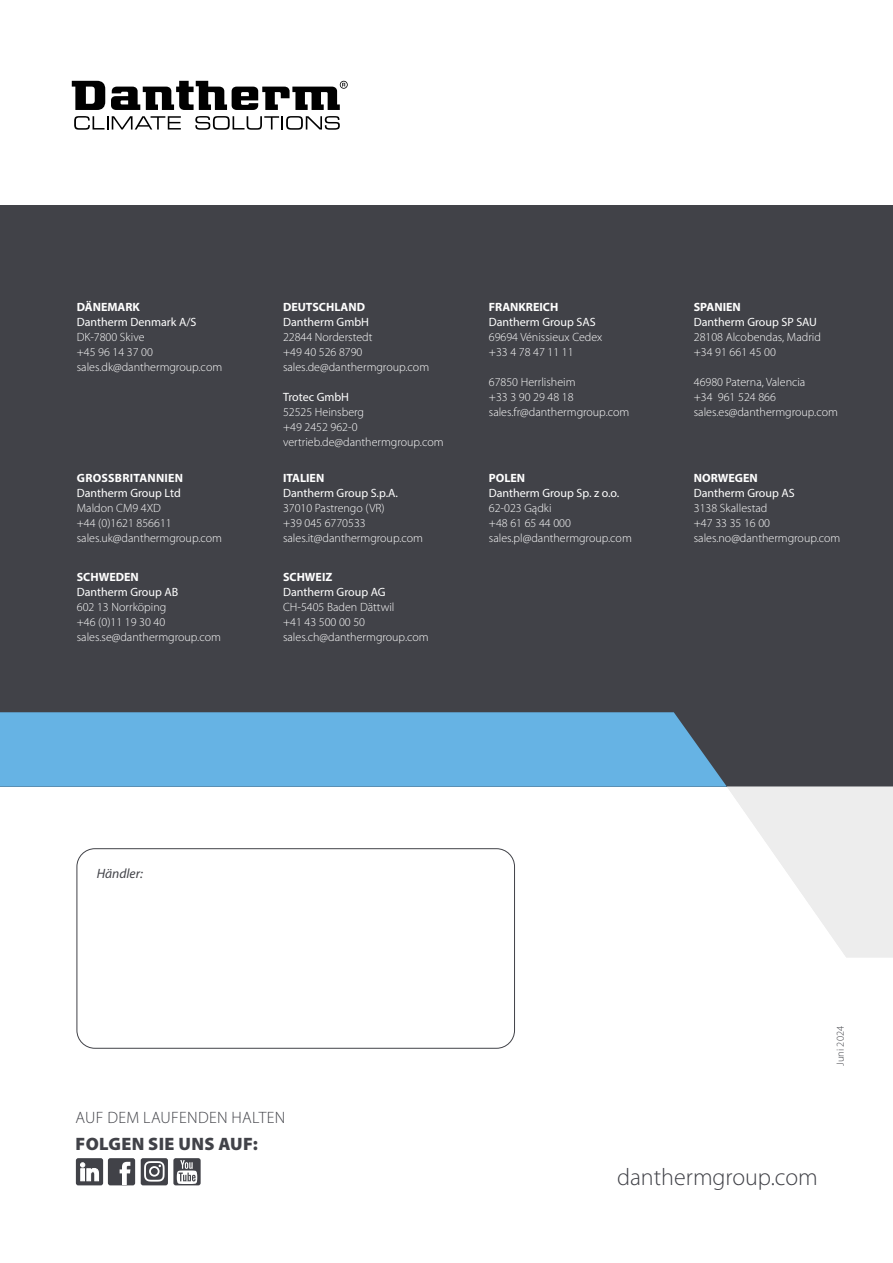
<style>
.page{position:relative;width:893px;height:1263px;background:#fff}
.page>*{position:absolute;margin:0;border:0;box-sizing:border-box;transform-origin:0 0}
.t1{font:300 24px "Myriad Pro";color:#414248}
.t2{font:900 18px "Myriad Pro";letter-spacing:.02em;color:#414248}
.t3{font:300 16.5px "Myriad Pro";letter-spacing:.02em;color:#414248}
.t4{font:italic 13.5px "Myriad Pro";color:#414248}
.t5{font:300 12px/15px "Myriad Pro";color:#fff}
.t6{font:12px "Myriad Pro";color:#fff}
.t7{font:700 12px "Myriad Pro";color:#fff}
.t8{font:700 12px "Myriad Pro";letter-spacing:.02em;color:#fff}
.t9{font:300 10.5px "Myriad Pro";color:#414248}
</style>
<div class="page">
<div style="left:0;top:204px;width:893px;height:583px;background:#414248"></div>
<div style="left:0;top:712px;width:727px;height:75px;background:#66b3e4"></div>
<svg style="left:727px;top:787px;width:166px;height:170px"></svg>
<div style="left:77px;top:848px;width:438px;height:201px;border:1px solid #414248;border-radius:18px"></div>
<div style="left:76px;top:1158px;width:27px;height:27px;background:#414248;border-radius:2px"></div>
<div style="left:108px;top:1158px;width:27px;height:27px;background:#414248;border-radius:2px"></div>
<svg style="left:120px;top:1162px;width:10px;height:23px"></svg>
<svg style="left:80px;top:1163px;width:19px;height:18px"></svg>
<div style="left:141px;top:1158px;width:27px;height:27px;background:#414248;border-radius:2px"></div>
<svg style="left:144px;top:1161px;width:21px;height:20px"></svg>
<div style="left:173px;top:1158px;width:28px;height:27px;background:#414248;border-radius:2px"></div>
<svg style="left:177px;top:1160px;width:20px;height:24px"></svg>
<svg style="left:72px;top:81px;width:276px;height:29px"></svg>
<svg style="left:74px;top:116px;width:107px;height:14px"></svg>
<svg style="left:195px;top:116px;width:145px;height:14px"></svg>
<p class="t7" style="left:77px;top:299px;width:65px">DÄNEMARK</p>
<p class="t6" style="left:77px;top:315px;width:121px">Dantherm Denmark A/S</p>
<p class="t5" style="left:77px;top:330px;width:147px">DK-7800 Skive<br>+45 96 14 37 00 sales.dk@danthermgroup.com</p>
<p class="t8" style="left:77px;top:470px;width:108px">GROSSBRITANNIEN</p>
<p class="t6" style="left:77px;top:486px;width:105px">Dantherm Group Ltd</p>
<p class="t5" style="left:77px;top:501px;width:147px">Maldon CM9 4XD<br>+44 (0)1621 856611 sales.uk@danthermgroup.com</p>
<p class="t7" style="left:77px;top:569px;width:63px">SCHWEDEN</p>
<p class="t6" style="left:77px;top:585px;width:103px">Dantherm Group AB</p>
<p class="t5" style="left:77px;top:599px;width:146px">602 13 Norrköping<br>+46 (0)11 19 30 40 sales.se@danthermgroup.com</p>
<p class="t7" style="left:283px;top:299px;width:84px">DEUTSCHLAND</p>
<p class="t6" style="left:283px;top:315px;width:87px">Dantherm GmbH</p>
<p class="t5" style="left:283px;top:330px;width:148px">22844 Norderstedt<br>+49 40 526 8790 sales.de@danthermgroup.com</p>
<p class="t6" style="left:283px;top:390px;width:68px">Trotec GmbH</p>
<p class="t5" style="left:283px;top:405px;width:162px">52525 Heinsberg<br>+49 2452 962-0 vertrieb.de@danthermgroup.com</p>
<p class="t7" style="left:283px;top:470px;width:43px">ITALIEN</p>
<p class="t6" style="left:283px;top:486px;width:116px">Dantherm Group S.p.A.</p>
<p class="t5" style="left:283px;top:501px;width:142px">37010 Pastrengo (VR)<br>+39 045 6770533 sales.it@danthermgroup.com</p>
<p class="t7" style="left:283px;top:569px;width:51px">SCHWEIZ</p>
<p class="t6" style="left:283px;top:585px;width:104px">Dantherm Group AG</p>
<p class="t5" style="left:283px;top:599px;width:147px">CH-5405 Baden Dättwil<br>+41 43 500 00 50 sales.ch@danthermgroup.com</p>
<p class="t7" style="left:489px;top:299px;width:71px">FRANKREICH</p>
<p class="t6" style="left:489px;top:315px;width:108px">Dantherm Group SAS</p>
<p class="t5" style="left:489px;top:330px;width:115px">69694 Vénissieux Cedex +33 4 78 47 11 11</p>
<p class="t5" style="left:489px;top:375px;width:142px">67850 Herrlisheim<br>+33 3 90 29 48 18 sales.fr@danthermgroup.com</p>
<p class="t7" style="left:489px;top:470px;width:38px">POLEN</p>
<p class="t6" style="left:489px;top:486px;width:132px">Dantherm Group Sp. z o.o.</p>
<p class="t5" style="left:489px;top:501px;width:144px">62-023 Gądki<br>+48 61 65 44 000 sales.pl@danthermgroup.com</p>
<p class="t7" style="left:694px;top:299px;width:48px">SPANIEN</p>
<p class="t6" style="left:694px;top:315px;width:125px">Dantherm Group SP SAU</p>
<p class="t5" style="left:694px;top:330px;width:129px">28108 Alcobendas, Madrid +34 91 661 45 00</p>
<p class="t5" style="left:694px;top:375px;width:146px">46980 Paterna, Valencia<br>+34 961 524 866 sales.es@danthermgroup.com</p>
<p class="t7" style="left:694px;top:470px;width:65px">NORWEGEN</p>
<p class="t6" style="left:694px;top:486px;width:102px">Dantherm Group AS</p>
<p class="t5" style="left:694px;top:501px;width:148px">3138 Skallestad<br>+47 33 35 16 00 sales.no@danthermgroup.com</p>
<p class="t4" style="left:97px;top:865px;width:48px">Händler:</p>
<h3 class="t3" style="left:76px;top:1108px;width:211px">AUF DEM LAUFENDEN HALTEN</h3>
<h2 class="t2" style="left:76px;top:1132px;width:184px">FOLGEN SIE UNS AUF:</h2>
<p class="t9" style="left:834px;top:1066px;width:41px;rotate:-90deg">Juni 2024</p>
<h1 class="t1" style="left:617px;top:1162px;width:202px">danthermgroup.com</h1>
</div>
